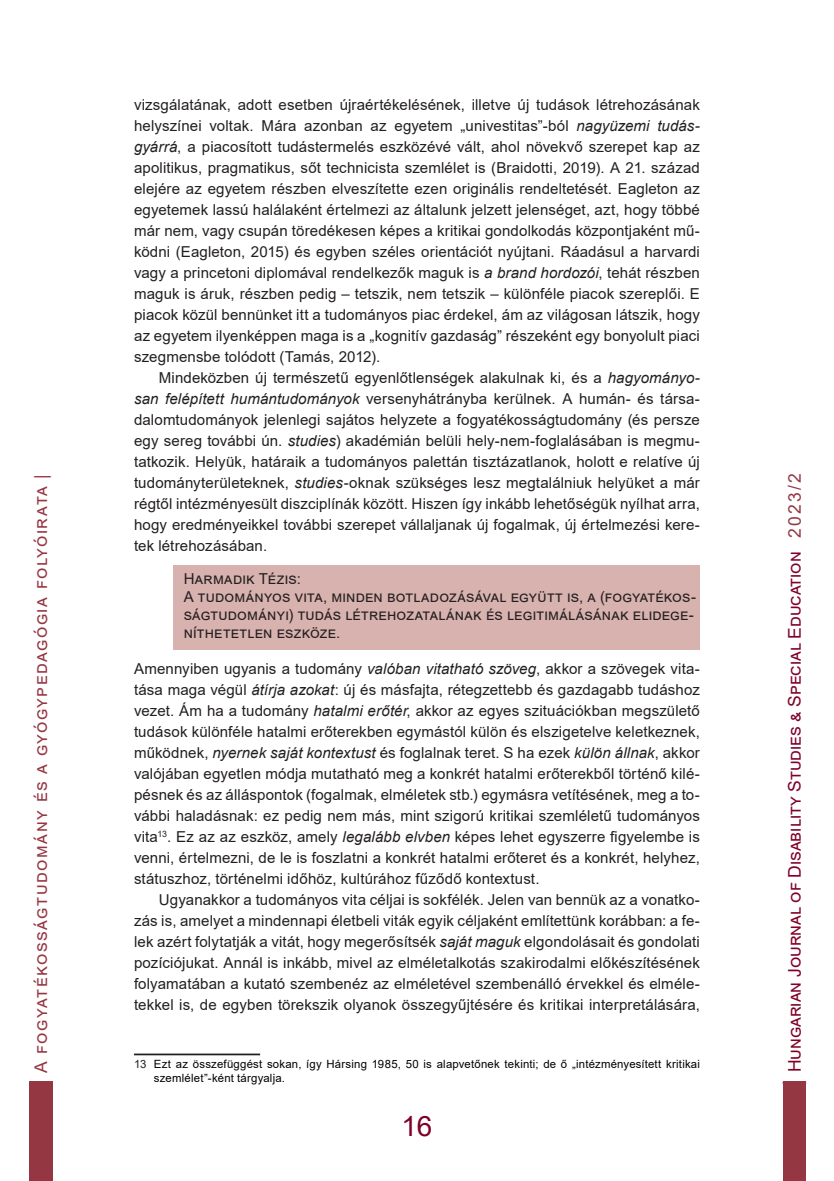
<style>
.page{position:relative;width:834px;height:1181px;background:#fff}
.page>*{position:absolute;margin:0;border:0;box-sizing:border-box;transform-origin:0 0}
.t1{font:28px "Arial";color:#7f0128}
.t2{font:17.5px "Arial";color:#7f0128}
.t3{font:17.5px "Arial";letter-spacing:.085em;color:#953743}
.Normál{font:15.05px/21px "Arial";letter-spacing:.01em;color:#231f20;text-align:justify}
.Normál_tompa{font:15.05px/21px "Arial";letter-spacing:.005em;color:#231f20;text-align:justify}
.Idézet{font:15.05px/18px "Arial";letter-spacing:.025em;color:#231f20}
.Lábjegyzetszöveg{font:11.38px/13.7px "Arial";letter-spacing:.015em;color:#000}
.s1{font-style:italic}
.s2{font-size:24.5px;color:#953743}
.s3{color:#953743}
.s4{color:#231f20}
</style>
<div class="page">
<div style="left:783px;top:1081px;width:22px;height:100px;background:#953743"></div>
<div style="left:29px;top:1081px;width:24px;height:100px;background:#953743"></div>
<div style="left:174px;top:566px;width:525px;height:84px;background:#d8b2ae"></div>
<hr style="left:134px;top:1053px;width:126px;height:2px;background:#231f20">
<p class="Normál" style="left:134px;top:94px;width:567px">vizsgálatának, adott esetben újraértékelésének, illetve új tudások létrehozásának helyszínei voltak. Mára azonban az egyetem „univestitas”-ból <span class="s1">nagyüzemi tudás&shy;gyárrá</span>, a piacosított tudástermelés eszközévé vált, ahol növekvő szerepet kap az apolitikus, pragmatikus, sőt technicista szemlélet is (Braidotti, 2019). A 21. század elejére az egyetem részben elveszítette ezen originális rendeltetését. Eagleton az egyetemek lassú halálaként értelmezi az általunk jelzett jelenséget, azt, hogy többé már nem, vagy csupán töredékesen képes a kritikai gondolkodás központjaként mű&shy;ködni (Eagleton, 2015) és egyben széles orientációt nyújtani. Ráadásul a harvardi vagy a princetoni diplomával rendelkezők maguk is <span class="s1">a brand hordozói</span>, tehát részben maguk is áruk, részben pedig – tetszik, nem tetszik – különféle piacok szereplői. E piacok közül bennünket itt a tudományos piac érdekel, ám az világosan látszik, hogy az egyetem ilyenképpen maga is a „kognitív gazdaság” részeként egy bonyolult piaci szegmensbe tolódott (Tamás, 2012).</p>
<p class="Normál" style="left:134px;top:367px;width:567px;text-indent:25px">Mindeközben új természetű egyenlőtlenségek alakulnak ki, és a <span class="s1">hagyományo&shy;san felépített humántudományok</span> versenyhátrányba kerülnek. A humán- és társa&shy;dalomtudományok jelenlegi sajátos helyzete a fogyatékosságtudomány (és persze egy sereg további ún. <span class="s1">studies</span>) akadémián belüli hely-nem-foglalásában is megmu&shy;tatkozik. Helyük, határaik a tudományos palettán tisztázatlanok, holott e relatíve új tudományterületeknek, <span class="s1">studies-</span>oknak szükséges lesz megtalálniuk helyüket a már régtől intézményesült diszciplínák között. Hiszen így inkább lehetőségük nyílhat arra, hogy eredményeikkel további szerepet vállaljanak új fogalmak, új értelmezési kere&shy;tek létrehozásában.</p>
<p class="Idézet" style="left:184px;top:570px;width:513px">Harmadik Tézis:<br>A tudományos vita, minden botladozásával együtt is, a (fogyatékos&shy;ságtudományi) tudás létrehozatalának és legitimálásának elidege&shy;níthetetlen eszköze.</p>
<p class="Normál_tompa" style="left:134px;top:658px;width:567px">Amennyiben ugyanis a tudomány <span class="s1">valóban vitatható szöveg</span>, akkor a szövegek vita&shy;tása maga végül <span class="s1">átírja azokat</span>: új és másfajta, rétegzettebb és gazdagabb tudáshoz vezet. Ám ha a tudomány <span class="s1">hatalmi erőtér</span>, akkor az egyes szituációkban megszülető tudások különféle hatalmi erőterekben egymástól külön és elszigetelve keletkeznek, működnek, <span class="s1">nyernek saját kontextust</span> és foglalnak teret. S ha ezek <span class="s1">külön állnak</span>, akkor valójában egyetlen módja mutatható meg a konkrét hatalmi erőterekből történő kilé&shy;pésnek és az álláspontok (fogalmak, elméletek stb.) egymásra vetítésének, meg a to&shy;vábbi haladásnak: ez pedig nem más, mint szigorú kritikai szemléletű tudományos vita<sup>13</sup>. Ez az az eszköz, amely <span class="s1">legalább elvben</span> képes lehet egyszerre figyelembe is venni, értelmezni, de le is foszlatni a konkrét hatalmi erőteret és a konkrét, helyhez, státuszhoz, történelmi időhöz, kultúrához fűződő kontextust.</p>
<p class="Normál" style="left:134px;top:889px;width:567px;text-indent:25px">Ugyanakkor a tudományos vita céljai is sokfélék. Jelen van bennük az a vonatko&shy;zás is, amelyet a mindennapi életbeli viták egyik céljaként említettünk korábban: a fe&shy;lek azért folytatják a vitát, hogy megerősítsék <span class="s1">saját maguk</span> elgondolásait és gondolati pozíciójukat. Annál is inkább, mivel az elméletalkotás szakirodalmi előkészítésének folyamatában a kutató szembenéz az elméletével szembenálló érvekkel és elméle&shy;tekkel is, de egyben törekszik olyanok összegyűjtésére és kritikai interpretálására,</p>
<p class="t3" style="left:29px;top:1085px;width:613px;rotate:-90deg">| A fogyatékosságtudomány és a gyógypedagógia folyóirata |</p>
<p class="t2" style="left:782px;top:1086px;width:614px;rotate:-90deg"><span class="s2">|</span> Hungarian Journal of Disability Studies &amp; Special Education <span class="s3">2023/2</span></p>
<h1 class="t1" style="left:401px;top:1107px;width:33px">16</h1>
<p class="Lábjegyzetszöveg" style="left:154px;top:1057px;width:547px;text-indent:-20px"><span class="s4">13</span> Ezt az összefüggést sokan, így Hársing 1985, 50 is alapvetőnek tekinti; de ő „intézményesített kritikai szemlélet”-ként tárgyalja.</p>
</div>
